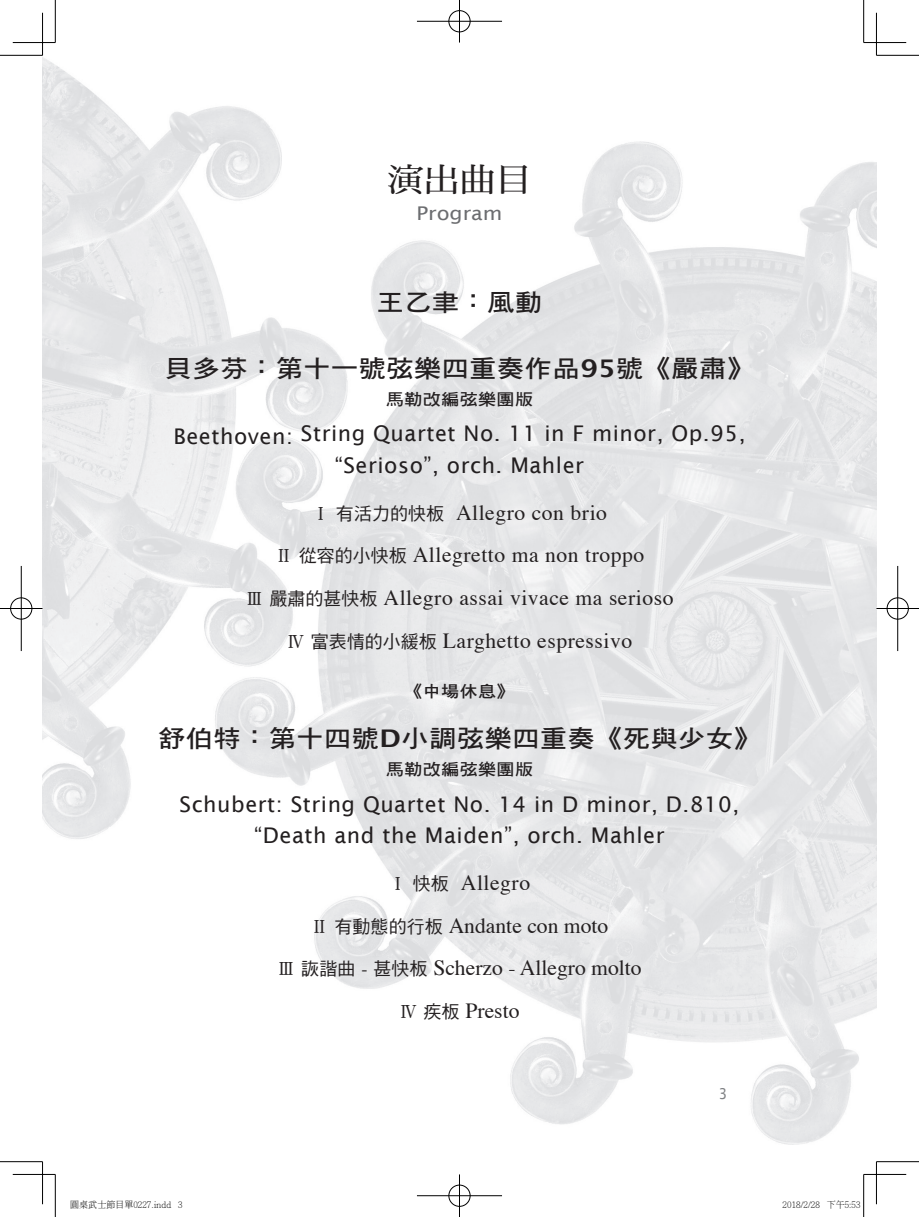
<style>
.page{position:relative;width:919px;height:1217px;background:#fff}
.page>*{position:absolute;margin:0;border:0;box-sizing:border-box;transform-origin:0 0}
.t1{font:32.4px "DF Ming Std W7";color:#231f20;scale:1.11 1}
.t2{font:24.3px "DF Hei Std W7";letter-spacing:.025em;color:#231f20;scale:1.11 1}
.t3{font:21.6px/31.5px "Lucida Sans";letter-spacing:.025em;color:#231f20;text-align:center}
.t4{font:21.6px/42.8px "Times";letter-spacing:.025em;color:#231f20;text-align:center}
.t5{font:21.6px/42.8px "Times";color:#231f20;text-align:center}
.t6{font:18.9px "Lucida Sans";color:#6c6d70;scale:1.11 1}
.t7{font:16.2px "DF Hei Std W7";letter-spacing:.025em;color:#231f20;scale:1.11 1}
.t8{font:15px "Lucida Sans";color:#808285;scale:.9 1}
.t9{font:300 9px "Adobe Ming Std";color:#000}
.s1{font-family:"Lucida Sans";font-weight:600}
.s2{font-family:"DF Ming Std W7";font-size:18px}
.s3{font-family:"DF Hei Std W5";font-size:18px}
</style>
<div class="page">
<img style="left:43px;top:58px;width:833px;height:1086px">
<hr style="left:0;top:55px;width:43px;height:1px;background:#000">
<hr style="left:876px;top:55px;width:42px;height:1px;background:#000">
<hr style="left:0;top:1161px;width:43px;height:1px;background:#000">
<hr style="left:876px;top:1161px;width:42px;height:1px;background:#000">
<hr style="left:55px;top:0;width:1px;height:43px;background:#000">
<hr style="left:55px;top:1174px;width:1px;height:42px;background:#000">
<hr style="left:863px;top:0;width:1px;height:43px;background:#000">
<hr style="left:863px;top:1174px;width:1px;height:42px;background:#000">
<hr style="left:13px;top:42px;width:42px;height:1px;background:#000">
<hr style="left:863px;top:42px;width:43px;height:1px;background:#000">
<hr style="left:13px;top:1173px;width:42px;height:1px;background:#000">
<hr style="left:863px;top:1173px;width:43px;height:1px;background:#000">
<hr style="left:42px;top:13px;width:1px;height:42px;background:#000">
<hr style="left:42px;top:1161px;width:1px;height:42px;background:#000">
<hr style="left:876px;top:13px;width:1px;height:42px;background:#000">
<hr style="left:876px;top:1161px;width:1px;height:42px;background:#000">
<div style="left:448px;top:10px;width:23px;height:23px;border:2px solid #fff;border-radius:50%"></div>
<hr style="left:417px;top:20px;width:85px;height:2px;background:#fff">
<hr style="left:458px;top:0;width:2px;height:43px;background:#fff">
<div style="left:448px;top:10px;width:22px;height:22px;border:1px solid #000;border-radius:50%"></div>
<hr style="left:417px;top:21px;width:85px;height:1px;background:#000">
<hr style="left:459px;top:0;width:1px;height:43px;background:#000">
<div style="left:448px;top:1183px;width:23px;height:23px;border:2px solid #fff;border-radius:50%"></div>
<hr style="left:417px;top:1194px;width:85px;height:2px;background:#fff">
<hr style="left:458px;top:1174px;width:2px;height:42px;background:#fff">
<div style="left:448px;top:1184px;width:22px;height:22px;border:1px solid #000;border-radius:50%"></div>
<hr style="left:417px;top:1195px;width:85px;height:1px;background:#000">
<hr style="left:459px;top:1174px;width:1px;height:42px;background:#000">
<div style="left:10px;top:596px;width:23px;height:24px;border:2px solid #fff;border-radius:50%"></div>
<hr style="left:0;top:607px;width:43px;height:2px;background:#fff">
<hr style="left:20px;top:566px;width:2px;height:85px;background:#fff">
<div style="left:10px;top:597px;width:22px;height:22px;border:1px solid #000;border-radius:50%"></div>
<hr style="left:0;top:608px;width:43px;height:1px;background:#000">
<hr style="left:21px;top:566px;width:1px;height:85px;background:#000">
<div style="left:885px;top:596px;width:24px;height:24px;border:2px solid #fff;border-radius:50%"></div>
<hr style="left:876px;top:607px;width:42px;height:2px;background:#fff">
<hr style="left:896px;top:566px;width:2px;height:85px;background:#fff">
<div style="left:886px;top:597px;width:22px;height:22px;border:1px solid #000;border-radius:50%"></div>
<hr style="left:876px;top:608px;width:42px;height:1px;background:#000">
<hr style="left:897px;top:566px;width:1px;height:85px;background:#000">
<p class="t1" style="left:387px;top:162px;width:131px">演出曲目</p>
<p class="t6" style="left:416px;top:203px;width:79px">Program</p>
<p class="t2" style="left:377px;top:289px;width:150px">王乙聿：風動</p>
<p class="t2" style="left:165px;top:355px;width:532px">貝多芬：第十一號弦樂四重奏作品<span class="s1">95</span>號《嚴肅》</p>
<p class="t7" style="left:386px;top:390px;width:134px">馬勒改編弦樂團版</p>
<p class="t3" style="left:173px;top:418px;width:573px">Beethoven: String Quartet No. 11 in F minor, Op.95, “Serioso”, orch. Mahler</p>
<p class="t4" style="left:245px;top:489px;width:429px"><span class="s2">Ⅰ</span> <span class="s3">有活力的快板</span> Allegro con brio<br><span class="s2">Ⅱ</span> <span class="s3">從容的小快板</span> Allegretto ma non troppo<br><span class="s2">Ⅲ</span> <span class="s3">嚴肅的甚快板</span> Allegro assai vivace ma serioso<br><span class="s2">Ⅳ</span> <span class="s3">富表情的小緩板</span> Larghetto espressivo</p>
<p class="t7" style="left:404px;top:682px;width:101px">《中場休息》</p>
<p class="t2" style="left:158px;top:725px;width:544px">舒伯特：第十四號<span class="s1">D</span>小調弦樂四重奏《死與少女》</p>
<p class="t7" style="left:386px;top:760px;width:134px">馬勒改編弦樂團版</p>
<p class="t3" style="left:179px;top:788px;width:561px">Schubert: String Quartet No. 14 in D minor, D.810, “Death and the Maiden”, orch. Mahler</p>
<p class="t5" style="left:277px;top:859px;width:366px"><span class="s2">Ⅰ</span> <span class="s3">快板</span> Allegro<br><span class="s2">Ⅱ</span> <span class="s3">有動態的行板</span> Andante con moto<br><span class="s2">Ⅲ</span> <span class="s3">詼諧曲 - 甚快板</span> Scherzo - Allegro molto<br><span class="s2">Ⅳ</span> <span class="s3">疾板</span> Presto</p>
<p class="t8" style="left:718px;top:1085px;width:11px">3</p>
<p class="t9" style="left:70px;top:1199px;width:114px">圓桌武士節目單0227.indd 3</p>
<p class="t9" style="left:782px;top:1199px;width:79px">2018/2/28 下午5:53</p>
</div>
